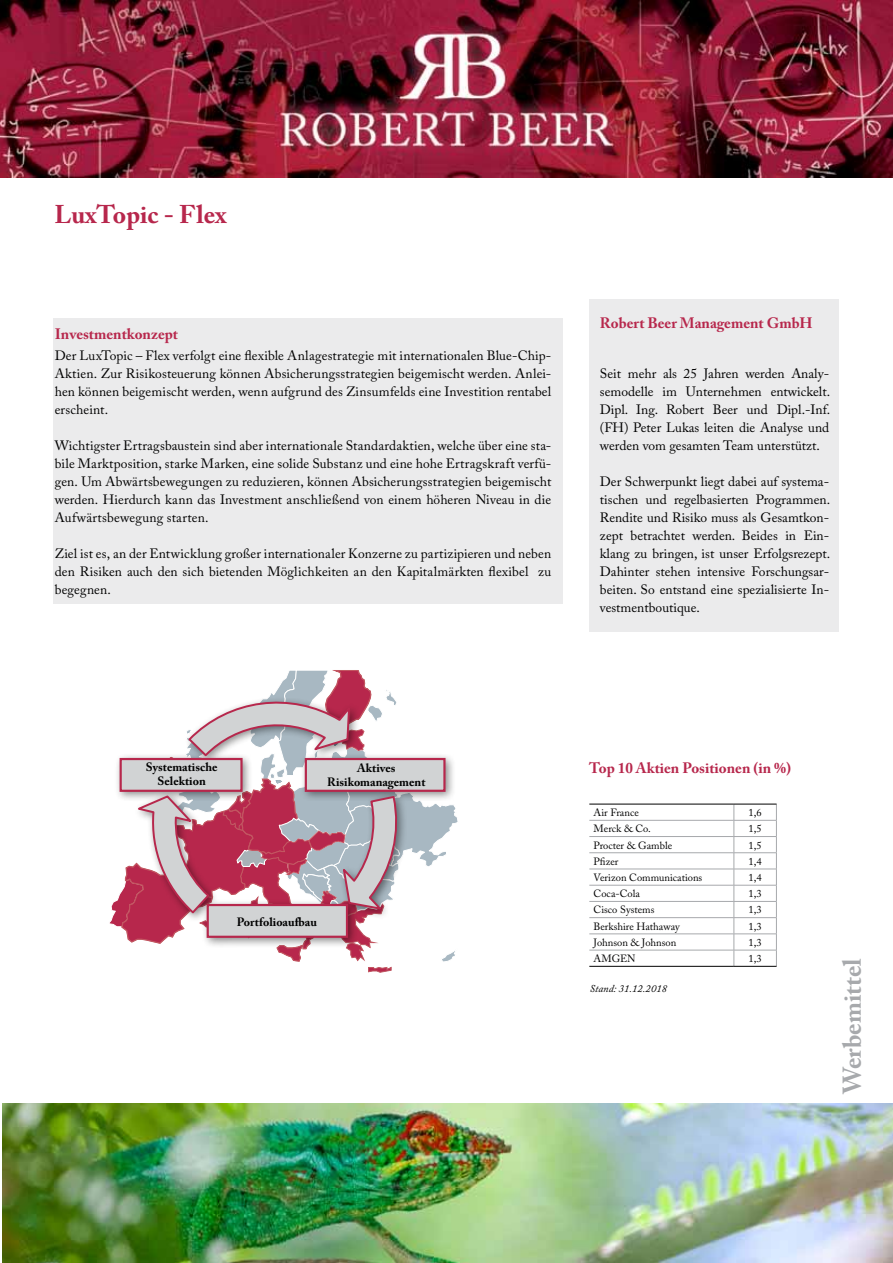
<style>
.page{position:relative;width:893px;height:1263px;background:#fff}
.page>*{position:absolute;margin:0;border:0;box-sizing:border-box;transform-origin:0 0}
.t1{font:700 25.5px "Adobe Caslon Pro";color:#b7274c}
.t2{font:700 25.5px "Adobe Caslon Pro";color:#a7a9ac}
.t3{font:700 15px "Adobe Caslon Pro";color:#b7274c}
.t4{font:13.5px/18px "Adobe Caslon Pro";letter-spacing:.005em;color:#000;text-align:justify}
.t5{font:700 12px/14.4px "Adobe Caslon Pro";color:#000;text-align:center}
.t6{font:10.5px "Adobe Caslon Pro";color:#000}
.t7{font:italic 10.5px "Adobe Caslon Pro";letter-spacing:.01em;color:#000}
</style>
<div class="page">
<img style="left:2px;top:1103px;width:891px;height:159px">
<img style="left:0;top:0;width:893px;height:178px">
<div style="left:54px;top:318px;width:509px;height:286px;background:#ebebec"></div>
<div style="left:589px;top:299px;width:250px;height:332px;background:#ebebec"></div>
<svg style="left:109px;top:670px;width:349px;height:303px"></svg>
<hr style="left:589px;top:820px;width:145px;height:1px;background:#a7a9ac">
<hr style="left:589px;top:836px;width:145px;height:1px;background:#a7a9ac">
<hr style="left:589px;top:852px;width:145px;height:1px;background:#a7a9ac">
<hr style="left:589px;top:869px;width:145px;height:1px;background:#a7a9ac">
<hr style="left:589px;top:885px;width:145px;height:1px;background:#a7a9ac">
<hr style="left:589px;top:901px;width:145px;height:1px;background:#a7a9ac">
<hr style="left:589px;top:917px;width:145px;height:1px;background:#a7a9ac">
<hr style="left:589px;top:934px;width:145px;height:1px;background:#a7a9ac">
<hr style="left:589px;top:950px;width:145px;height:1px;background:#a7a9ac">
<hr style="left:734px;top:820px;width:43px;height:1px;background:#a7a9ac">
<hr style="left:734px;top:836px;width:43px;height:1px;background:#a7a9ac">
<hr style="left:734px;top:852px;width:43px;height:1px;background:#a7a9ac">
<hr style="left:734px;top:869px;width:43px;height:1px;background:#a7a9ac">
<hr style="left:734px;top:885px;width:43px;height:1px;background:#a7a9ac">
<hr style="left:734px;top:901px;width:43px;height:1px;background:#a7a9ac">
<hr style="left:734px;top:917px;width:43px;height:1px;background:#a7a9ac">
<hr style="left:734px;top:934px;width:43px;height:1px;background:#a7a9ac">
<hr style="left:734px;top:950px;width:43px;height:1px;background:#a7a9ac">
<svg style="left:734px;top:805px;width:1px;height:161px"></svg>
<svg style="left:776px;top:805px;width:1px;height:161px"></svg>
<hr style="left:589px;top:804px;width:145px;height:1px;background:#000">
<hr style="left:734px;top:804px;width:43px;height:1px;background:#000">
<hr style="left:589px;top:966px;width:145px;height:1px;background:#000">
<hr style="left:734px;top:966px;width:43px;height:1px;background:#000">
<h1 class="t1" style="left:54px;top:199px;width:173px">LuxTopic - Flex</h1>
<p class="t3" style="left:55px;top:325px;width:125px">Investmentkonzept</p>
<p class="t4" style="left:55px;top:346px;width:498px">Der LuxTopic – Flex verfolgt eine flexible Anlagestrategie mit internationalen Blue-Chip-Aktien. Zur Risikosteuerung können Absicherungsstrategien beigemischt werden. Anlei&shy;hen können beigemischt werden, wenn aufgrund des Zinsumfelds eine Investition rentabel erscheint.</p>
<p class="t4" style="left:55px;top:436px;width:498px">Wichtigster Ertragsbaustein sind aber internationale Standardaktien, welche über eine sta&shy;bile Marktposition, starke Marken, eine solide Substanz und eine hohe Ertragskraft verfü&shy;gen. Um Abwärtsbewegungen zu reduzieren, können Absicherungsstrategien beigemischt werden. Hierdurch kann das Investment anschließend von einem höheren Niveau in die Aufwärtsbewegung starten.</p>
<p class="t4" style="left:55px;top:544px;width:498px">Ziel ist es, an der Entwicklung großer internationaler Konzerne zu partizipieren und neben den Risiken auch den sich bietenden Möglichkeiten an den Kapitalmärkten flexibel zu begegnen.</p>
<p class="t3" style="left:600px;top:314px;width:214px">Robert Beer Management GmbH</p>
<p class="t4" style="left:600px;top:364px;width:232px">Seit mehr als 25 Jahren werden Analy&shy;semodelle im Unternehmen entwickelt.<br>Dipl. Ing. Robert Beer und Dipl.-Inf. (FH) Peter Lukas leiten die Analyse und werden vom gesamten Team unterstützt.</p>
<p class="t4" style="left:600px;top:472px;width:232px">Der Schwerpunkt liegt dabei auf systema&shy;tischen und regelbasierten Programmen.<br>Rendite und Risiko muss als Gesamtkon&shy;zept betrachtet werden. Beides in Ein&shy;klang zu bringen, ist unser Erfolgsrezept.<br>Dahinter stehen intensive Forschungsar&shy;beiten. So entstand eine spezialisierte In&shy;vestmentboutique.</p>
<p class="t5" style="left:146px;top:759px;width:73px">Systematische<br>Selektion</p>
<p class="t5" style="left:327px;top:760px;width:100px">Aktives<br>Risikomanagement</p>
<p class="t5" style="left:237px;top:915px;width:82px">Portfolioaufbau</p>
<p class="t3" style="left:589px;top:759px;width:203px">Top 10 Aktien Positionen (in %)</p>
<p class="t6" style="left:594px;top:806px;width:47px">Air France</p>
<p class="t6" style="left:749px;top:806px;width:15px">1,6</p>
<p class="t6" style="left:594px;top:822px;width:59px">Merck &amp; Co.</p>
<p class="t6" style="left:749px;top:822px;width:15px">1,5</p>
<p class="t6" style="left:594px;top:839px;width:80px">Procter &amp; Gamble</p>
<p class="t6" style="left:749px;top:839px;width:15px">1,5</p>
<p class="t6" style="left:594px;top:855px;width:26px">Pfizer</p>
<p class="t6" style="left:749px;top:855px;width:15px">1,4</p>
<p class="t6" style="left:594px;top:871px;width:110px">Verizon Communications</p>
<p class="t6" style="left:749px;top:871px;width:15px">1,4</p>
<p class="t6" style="left:594px;top:887px;width:48px">Coca-Cola</p>
<p class="t6" style="left:749px;top:887px;width:15px">1,3</p>
<p class="t6" style="left:594px;top:904px;width:62px">Cisco Systems</p>
<p class="t6" style="left:749px;top:904px;width:15px">1,3</p>
<p class="t6" style="left:594px;top:920px;width:88px">Berkshire Hathaway</p>
<p class="t6" style="left:749px;top:920px;width:15px">1,3</p>
<p class="t6" style="left:594px;top:936px;width:84px">Johnson &amp; Johnson</p>
<p class="t6" style="left:749px;top:936px;width:15px">1,3</p>
<p class="t6" style="left:594px;top:952px;width:44px">AMGEN</p>
<p class="t6" style="left:749px;top:952px;width:15px">1,3</p>
<p class="t7" style="left:590px;top:982px;width:79px">Stand: 31.12.2018</p>
<h1 class="t2" style="left:837px;top:1094px;width:137px;rotate:-90deg">Werbemittel</h1>
</div>
